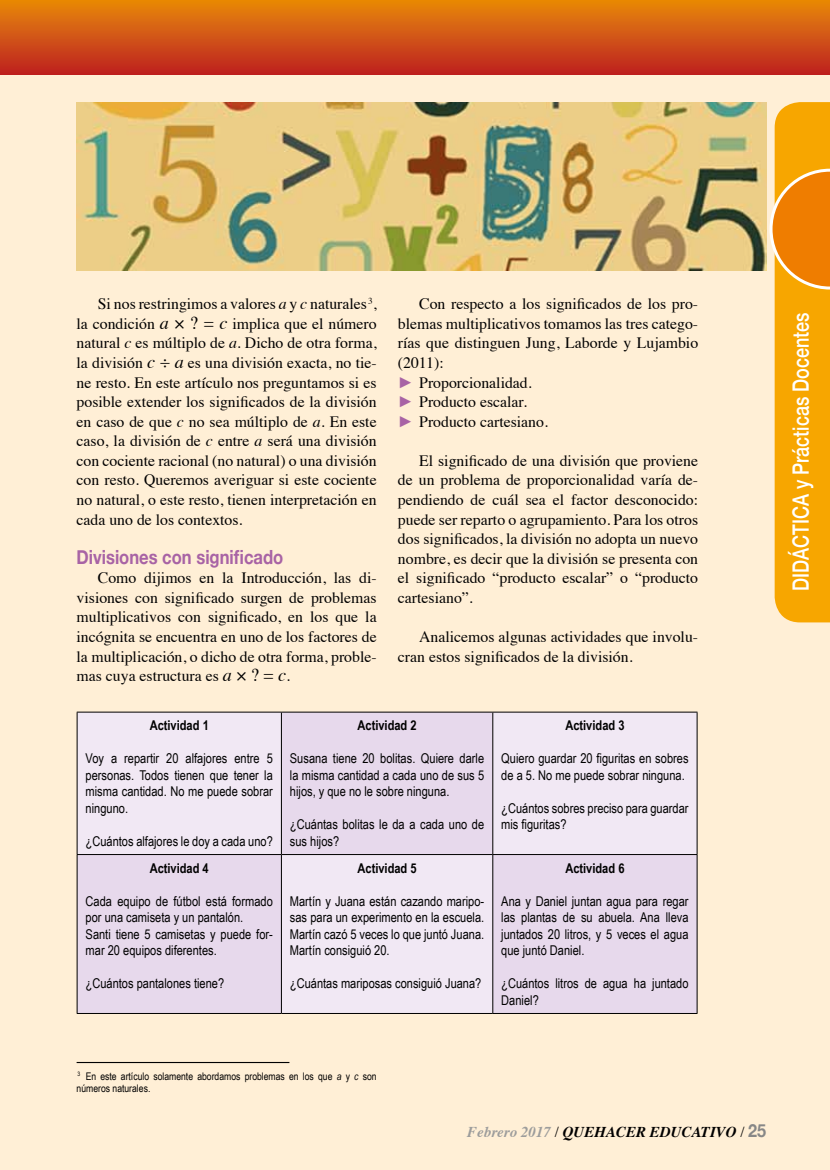
<style>
.page{position:relative;width:830px;height:1170px;background:#fff}
.page>*{position:absolute;margin:0;border:0;box-sizing:border-box;transform-origin:0 0}
.t1{font:500 22.5px "Helvetica Neue";color:#fff;scale:.8 1}
.t2{font:700 19.5px "Helvetica Neue";color:#a863a5;scale:.85 1}
.t3{font:15.75px/19.5px "Times";color:#000;text-align:justify}
.t4{font:italic 700 15px "Times";color:#000}
.t5{font:13.5px/16.5px "Arial Narrow";color:#000}
.t6{font:700 13.5px "Arial Narrow";color:#000}
.t7{font:10.5px/12.6px "Arial Narrow";color:#000}
.s1{font-style:italic}
.s2{font-style:italic;font-size:18px}
.s3{font-size:18px}
.s4{font-family:"Arial";color:#a863a5}
.s5{color:#9d9d9c}
.s6{font-weight:400;font-style:normal}
.s7{font-family:"Helvetica Neue";font-style:normal;font-size:18px;color:#878787}
</style>
<div class="page">
<div style="left:0;top:0;width:829px;height:1169px;background:#ffefd6"></div>
<hr style="left:0;top:407px;width:1px;height:39px;background:#878787">
<img style="left:77px;top:102px;width:688px;height:168px">
<hr style="left:77px;top:1061px;width:212px;height:1px;background:#000">
<svg style="left:78px;top:712px;width:618px;height:300px;background:#ebdfef"></svg>
<hr style="left:77px;top:711px;width:204px;height:1px;background:#000">
<hr style="left:77px;top:712px;width:1px;height:142px;background:#000">
<hr style="left:281px;top:711px;width:211px;height:1px;background:#000">
<hr style="left:492px;top:711px;width:205px;height:1px;background:#000">
<hr style="left:696px;top:712px;width:1px;height:142px;background:#000">
<hr style="left:77px;top:854px;width:1px;height:158px;background:#000">
<hr style="left:696px;top:854px;width:1px;height:158px;background:#000">
<hr style="left:77px;top:1012px;width:204px;height:1px;background:#000">
<hr style="left:281px;top:1012px;width:211px;height:1px;background:#000">
<hr style="left:492px;top:1012px;width:205px;height:1px;background:#000">
<hr style="left:281px;top:712px;width:1px;height:142px;background:#000">
<hr style="left:492px;top:712px;width:1px;height:142px;background:#000">
<hr style="left:77px;top:854px;width:204px;height:1px;background:#000">
<hr style="left:281px;top:854px;width:211px;height:1px;background:#000">
<hr style="left:281px;top:854px;width:1px;height:158px;background:#000">
<hr style="left:492px;top:854px;width:205px;height:1px;background:#000">
<hr style="left:492px;top:854px;width:1px;height:158px;background:#000">
<div style="left:0;top:0;width:829px;height:74px;background:linear-gradient(to bottom,#e88909,#be2221)"></div>
<svg style="left:769px;top:102px;width:60px;height:520px"></svg>
<div style="left:779px;top:305px;width:41px;height:293px;background:#f7a600"></div>
<p class="t3" style="left:77px;top:293px;width:301px;text-indent:21px">Si nos restringimos a valores <span class="s1">a</span> y <span class="s1">c</span> naturales<sup>3</sup>, la condición <span class="s2">a</span> <span class="s3">× ? =</span> <span class="s2">c</span> implica que el número natural <span class="s1">c</span> es múltiplo de <span class="s1">a</span>. Dicho de otra forma, la división <span class="s2">c</span> <span class="s3">÷</span> <span class="s2">a</span> es una división exacta, no tie&shy;ne resto. En este artículo nos preguntamos si es posible extender los significados de la división en caso de que <span class="s1">c</span> no sea múltiplo de <span class="s1">a</span>. En este caso, la división de <span class="s1">c</span> entre <span class="s1">a</span> será una división con cociente racional (no natural) o una división con resto. Queremos averiguar si este cociente no natural, o este resto, tienen interpretación en cada uno de los contextos.</p>
<p class="t2" style="left:77px;top:541px;width:244px">Divisiones con significado</p>
<p class="t3" style="left:77px;top:567px;width:301px;text-indent:21px">Como dijimos en la Introducción, las di&shy;visiones con significado surgen de problemas multiplicativos con significado, en los que la incógnita se encuentra en uno de los factores de la multiplicación, o dicho de otra forma, proble&shy;mas cuya estructura es <span class="s2">a</span> <span class="s3">× ? =</span> <span class="s2">c</span>.</p>
<p class="t3" style="left:398px;top:293px;width:301px;text-align:left;text-indent:21px">Con respecto a los significados de los pro&shy;blemas multiplicativos tomamos las tres catego&shy;rías que distinguen Jung, Laborde y Lujambio (2011):<br><span class="s4">►</span> Proporcionalidad.<br><span class="s4">►</span> Producto escalar.<br><span class="s4">►</span> Producto cartesiano.</p>
<p class="t3" style="left:398px;top:449px;width:301px;text-indent:21px">El significado de una división que proviene de un problema de proporcionalidad varía de&shy;pendiendo de cuál sea el factor desconocido: puede ser reparto o agrupamiento. Para los otros dos significados, la división no adopta un nuevo nombre, es decir que la división se presenta con el significado “producto escalar” o “producto cartesiano”.</p>
<p class="t3" style="left:398px;top:625px;width:301px;text-indent:21px">Analicemos algunas actividades que involu&shy;cran estos significados de la división.</p>
<p class="t6" style="left:150px;top:715px;width:61px">Actividad 1</p>
<p class="t5" style="left:86px;top:750px;width:189px;text-align:justify">Voy a repartir 20 alfajores entre 5 personas. Todos tienen que tener la misma cantidad. No me puede sobrar ninguno.</p>
<p class="t5" style="left:86px;top:832px;width:189px">¿Cuántos alfajores le doy a cada uno?</p>
<p class="t6" style="left:150px;top:857px;width:61px">Actividad 4</p>
<p class="t5" style="left:86px;top:892px;width:189px">Cada equipo de fútbol está formado por una camiseta y un pantalón.<br>Santi tiene 5 camisetas y puede for&shy;mar 20 equipos diferentes.</p>
<p class="t5" style="left:86px;top:974px;width:140px">¿Cuántos pantalones tiene?</p>
<p class="t6" style="left:357px;top:715px;width:61px">Actividad 2</p>
<p class="t5" style="left:290px;top:749px;width:196px;text-align:justify">Susana tiene 20 bolitas. Quiere darle la misma cantidad a cada uno de sus 5 hijos, y que no le sobre ninguna.</p>
<p class="t5" style="left:290px;top:815px;width:196px">¿Cuántas bolitas le da a cada uno de sus hijos?</p>
<p class="t6" style="left:357px;top:857px;width:61px">Actividad 5</p>
<p class="t5" style="left:290px;top:892px;width:196px;text-align:justify">Martín y Juana están cazando maripo&shy;sas para un experimento en la escuela.<br>Martín cazó 5 veces lo que juntó Juana.<br>Martín consiguió 20.</p>
<p class="t5" style="left:290px;top:974px;width:193px">¿Cuántas mariposas consiguió Juana?</p>
<p class="t6" style="left:565px;top:715px;width:61px">Actividad 3</p>
<p class="t5" style="left:501px;top:749px;width:189px">Quiero guardar 20 figuritas en sobres de a 5. No me puede sobrar ninguna.</p>
<p class="t5" style="left:501px;top:799px;width:189px">¿Cuántos sobres preciso para guardar mis figuritas?</p>
<p class="t6" style="left:565px;top:857px;width:61px">Actividad 6</p>
<p class="t5" style="left:501px;top:892px;width:189px;text-align:justify">Ana y Daniel juntan agua para regar las plantas de su abuela. Ana lleva juntados 20 litros, y 5 veces el agua que juntó Daniel.</p>
<p class="t5" style="left:501px;top:974px;width:189px">¿Cuántos litros de agua ha juntado<br>Daniel?</p>
<h1 class="t1" style="left:782px;top:591px;width:350px;rotate:-90deg">DIDÁCTICA y Prácticas Docentes</h1>
<p class="t7" style="left:77px;top:1068px;width:301px"><sup>3</sup> En este artículo solamente abordamos problemas en los que <span class="s1">a</span> y <span class="s1">c</span> son números naturales.</p>
<p class="t4" style="left:467px;top:1117px;width:300px"><span class="s5">Febrero 2017</span> <span class="s6">/</span> QUEHACER EDUCATIVO <span class="s6">/</span> <span class="s7">25</span></p>
</div>
